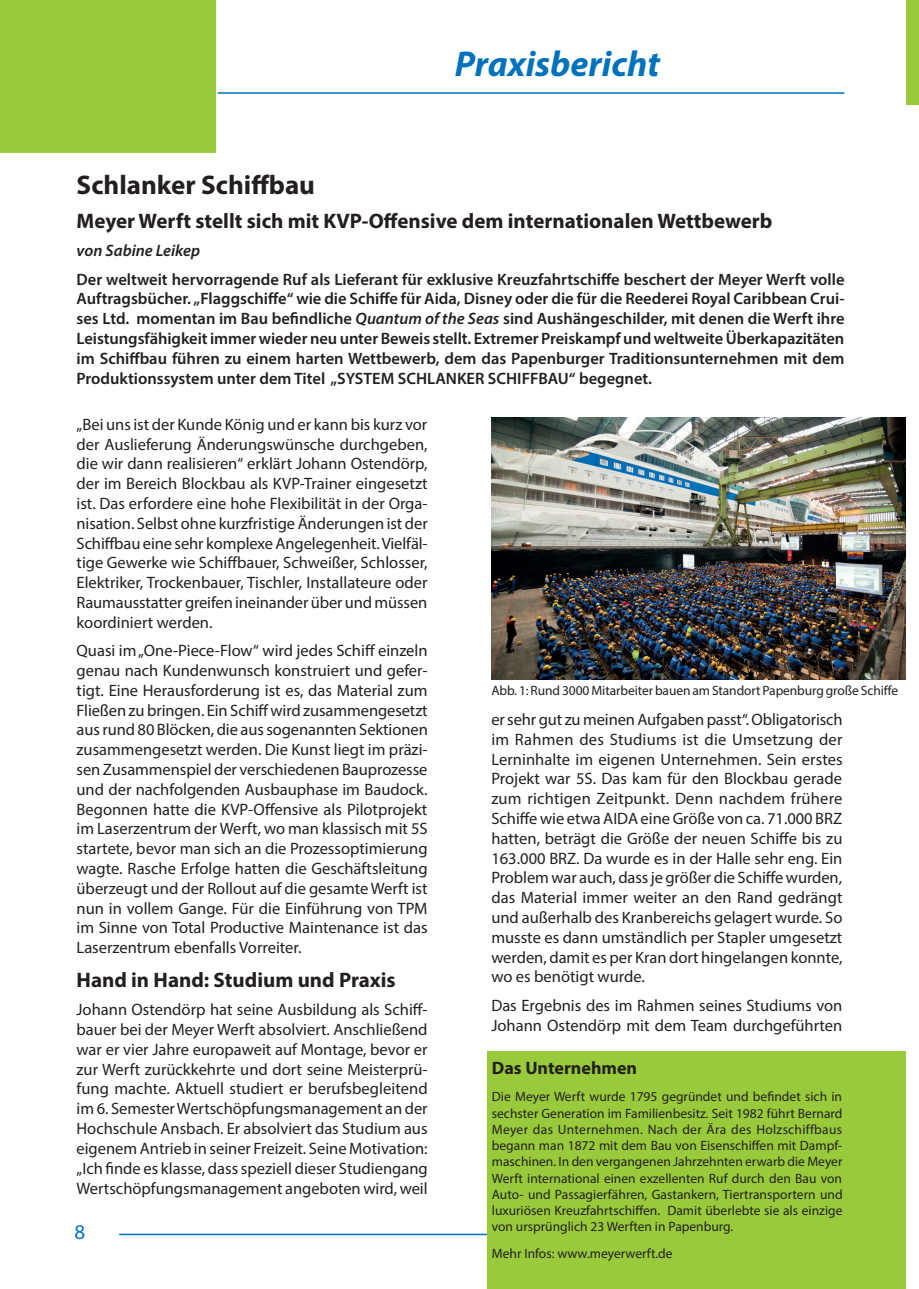
<style>
.page{position:relative;width:919px;height:1289px;background:#fff}
.page>*{position:absolute;margin:0;border:0;box-sizing:border-box;transform-origin:0 0}
.t1{font:italic 700 36px "Myriad Pro";color:#0072bc}
.t2{font:700 27px "Myriad Pro";color:#231f20}
.t3{font:700 21px "Myriad Pro";color:#231f20}
.t4{font:21px "Myriad Pro";color:#0072bc}
.t5{font:700 18px "Myriad Pro";color:#231f20}
.t6{font:16.5px/19.8px "Myriad Pro";color:#231f20;text-align:justify}
.t7{font:600 16.5px/19.8px "Myriad Pro";color:#231f20;text-align:justify}
.t8{font:italic 600 16.5px "Myriad Pro";color:#231f20}
.t9{font:13.5px/16.2px "Myriad Pro";color:#231f20;text-align:justify}
.s1{font-style:italic}
</style>
<div class="page">
<hr style="left:79px;top:92px;width:765px;height:2px;background:#0072bc">
<hr style="left:119px;top:1233px;width:723px;height:2px;background:#0072bc">
<div style="left:906px;top:0;width:12px;height:104px;background:#99ca3b"></div>
<div style="left:0;top:0;width:218px;height:153px;background:#99ca3b"></div>
<div style="left:487px;top:1051px;width:418px;height:237px;background:#99ca3b"></div>
<img style="left:491px;top:417px;width:414px;height:262px">
<h1 class="t1" style="left:454px;top:40px;width:207px">Praxisbericht</h1>
<h2 class="t2" style="left:77px;top:167px;width:240px">Schlanker Schiffbau</h2>
<p class="t3" style="left:77px;top:207px;width:697px">Meyer Werft stellt sich mit KVP-Offensive dem internationalen Wettbewerb</p>
<p class="t8" style="left:77px;top:240px;width:125px">von Sabine Leikep</p>
<p class="t7" style="left:77px;top:269px;width:769px">Der weltweit hervorragende Ruf als Lieferant für exklusive Kreuzfahrtschiffe beschert der Meyer Werft volle Auftragsbücher. „Flaggschiffe“ wie die Schiffe für Aida, Disney oder die für die Reederei Royal Caribbean Crui&shy;ses Ltd. momentan im Bau befindliche <span class="s1">Quantum of the Seas</span> sind Aushängeschilder, mit denen die Werft ihre Leistungsfähigkeit immer wieder neu unter Beweis stellt. Extremer Preiskampf und weltweite Überkapazitäten im Schiffbau führen zu einem harten Wettbewerb, dem das Papenburger Traditionsunternehmen mit dem Produktionssystem unter dem Titel „SYSTEM SCHLANKER SCHIFFBAU“ begegnet.</p>
<p class="t6" style="left:77px;top:414px;width:353px">„Bei uns ist der Kunde König und er kann bis kurz vor der Auslieferung Änderungswünsche durchgeben, die wir dann realisieren“ erklärt Johann Ostendörp, der im Bereich Blockbau als KVP-Trainer eingesetzt ist. Das erfordere eine hohe Flexibilität in der Orga&shy;nisation. Selbst ohne kurzfristige Änderungen ist der Schiffbau eine sehr komplexe Angelegenheit. Vielfäl&shy;tige Gewerke wie Schiffbauer, Schweißer, Schlosser, Elektriker, Trockenbauer, Tischler, Installateure oder Raumausstatter greifen ineinander über und müssen koordiniert werden.</p>
<p class="t6" style="left:77px;top:640px;width:353px">Quasi im „One-Piece-Flow“ wird jedes Schiff einzeln genau nach Kundenwunsch konstruiert und gefer&shy;tigt. Eine Herausforderung ist es, das Material zum Fließen zu bringen. Ein Schiff wird zusammengesetzt aus rund 80 Blöcken, die aus sogenannten Sektionen zusammengesetzt werden. Die Kunst liegt im präzi&shy;sen Zusammenspiel der verschiedenen Bauprozesse und der nachfolgenden Ausbauphase im Baudock.<br>Begonnen hatte die KVP-Offensive als Pilotprojekt im Laserzentrum der Werft, wo man klassisch mit 5S startete, bevor man sich an die Prozessoptimierung wagte. Rasche Erfolge hatten die Geschäftsleitung überzeugt und der Rollout auf die gesamte Werft ist nun in vollem Gange. Für die Einführung von TPM im Sinne von Total Productive Maintenance ist das Laserzentrum ebenfalls Vorreiter.</p>
<p class="t3" style="left:77px;top:966px;width:320px">Hand in Hand: Studium und Praxis</p>
<p class="t6" style="left:77px;top:999px;width:352px">Johann Ostendörp hat seine Ausbildung als Schiff&shy;bauer bei der Meyer Werft absolviert. Anschließend war er vier Jahre europaweit auf Montage, bevor er zur Werft zurückkehrte und dort seine Meisterprü&shy;fung machte. Aktuell studiert er berufsbegleitend im 6. Semester Wertschöpfungsmanagement an der Hochschule Ansbach. Er absolviert das Studium aus eigenem Antrieb in seiner Freizeit. Seine Motivation: „Ich finde es klasse, dass speziell dieser Studiengang Wertschöpfungsmanagement angeboten wird, weil</p>
<p class="t4" style="left:74px;top:1218px;width:12px">8</p>
<p class="t9" style="left:491px;top:682px;width:408px">Abb. 1: Rund 3000 Mitarbeiter bauen am Standort Papenburg große Schiffe</p>
<p class="t6" style="left:491px;top:709px;width:353px">er sehr gut zu meinen Aufgaben passt“. Obligatorisch im Rahmen des Studiums ist die Umsetzung der Lerninhalte im eigenen Unternehmen. Sein erstes Projekt war 5S. Das kam für den Blockbau gerade zum richtigen Zeitpunkt. Denn nachdem frühere Schiffe wie etwa AIDA eine Größe von ca. 71.000 BRZ hatten, beträgt die Größe der neuen Schiffe bis zu 163.000 BRZ. Da wurde es in der Halle sehr eng. Ein Problem war auch, dass je größer die Schiffe wurden, das Material immer weiter an den Rand gedrängt und außerhalb des Kranbereichs gelagert wurde. So musste es dann umständlich per Stapler umgesetzt werden, damit es per Kran dort hingelangen konnte, wo es benötigt wurde.</p>
<p class="t6" style="left:491px;top:995px;width:352px">Das Ergebnis des im Rahmen seines Studiums von<br>Johann Ostendörp mit dem Team durchgeführten</p>
<p class="t5" style="left:492px;top:1056px;width:147px">Das Unternehmen</p>
<p class="t9" style="left:492px;top:1088px;width:352px">Die Meyer Werft wurde 1795 gegründet und befindet sich in sechster Generation im Familienbesitz. Seit 1982 führt Bernard Meyer das Unternehmen. Nach der Ära des Holzschiffbaus begann man 1872 mit dem Bau von Eisenschiffen mit Dampf&shy;maschinen. In den vergangenen Jahrzehnten erwarb die Meyer Werft international einen exzellenten Ruf durch den Bau von Auto- und Passagierfähren, Gastankern, Tiertransportern und luxuriösen Kreuzfahrtschiffen. Damit überlebte sie als einzige von ursprünglich 23 Werften in Papenburg.</p>
<p class="t9" style="left:492px;top:1245px;width:182px">Mehr Infos: www.meyerwerft.de</p>
</div>
